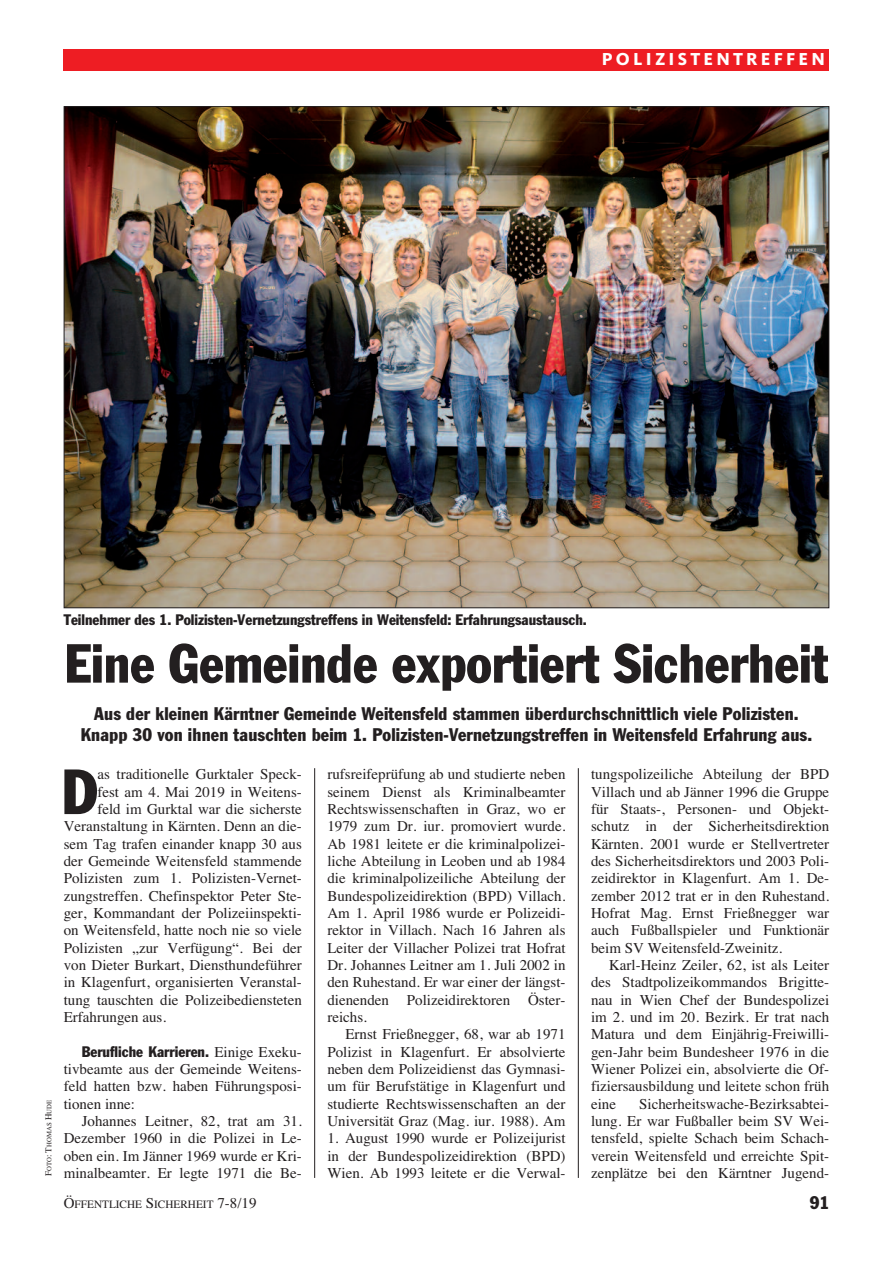
<style>
.page{position:relative;width:893px;height:1263px;background:#fff}
.page>*{position:absolute;margin:0;border:0;box-sizing:border-box;transform-origin:0 0}
.t1{font:condensed 62.7px "Franklin Gothic";color:#231f20}
.t2{font:condensed 54px "Franklin Gothic";color:#231f20}
.t3{font:condensed 18px/21.6px "Franklin Gothic";letter-spacing:.01em;color:#231f20;text-align:center}
.t4{font:800 18px "Kievit";letter-spacing:.175em;color:#fff}
.t5{font:15px/17.4px "Times";color:#231f20;text-align:justify}
.t6{font:condensed 15px "Franklin Gothic";color:#231f20}
.t7{font:11.25px "Times";color:#231f20}
.t8{font:6.75px "Times";color:#231f20}
.s1{font-size:9px}
.s2{font-family:"Times";font-stretch:normal}
.s3{font-size:15px}
</style>
<div class="page">
<hr style="left:314px;top:768px;width:1px;height:410px;background:#231f20">
<div style="left:64px;top:49px;width:765px;height:21px;background:#ee1d23"></div>
<hr style="left:578px;top:768px;width:1px;height:410px;background:#231f20">
<img style="left:66px;top:108px;width:761px;height:498px">
<p class="t4" style="left:602px;top:53px;width:225px">POLIZISTENTREFFEN</p>
<p class="t8" style="left:45px;top:1176px;width:78px;rotate:-90deg"><span class="s1">F</span>OTO<span class="s1">: T</span>HOMAS <span class="s1">H</span>UDE</p>
<p class="t6" style="left:64px;top:614px;width:525px">Teilnehmer des 1. Polizisten-Vernetzungstreffens in Weitensfeld: Erfahrungsaustausch.</p>
<h2 class="t2" style="left:65px;top:644px;width:765px">Eine Gemeinde exportiert Sicherheit</h2>
<p class="t3" style="left:81px;top:704px;width:733px">Aus der kleinen Kärntner Gemeinde Weitensfeld stammen überdurchschnittlich viele Polizisten.<br>Knapp 30 von ihnen tauschten beim 1. Polizisten-Vernetzungstreffen in Weitensfeld Erfahrung aus.</p>
<h1 class="t1" style="left:62px;top:769px;width:37px">D</h1>
<p class="t5" style="left:97px;top:765px;width:206px">as traditionelle Gurktaler Speck-</p>
<p class="t5" style="left:97px;top:783px;width:206px">fest am 4. Mai 2019 in Weitens-</p>
<p class="t5" style="left:97px;top:800px;width:206px">feld im Gurktal war die sicherste</p>
<p class="t5" style="left:64px;top:817px;width:240px">Veranstaltung in Kärnten. Denn an die-</p>
<p class="t5" style="left:64px;top:835px;width:240px">sem Tag trafen einander knapp 30 aus</p>
<p class="t5" style="left:64px;top:852px;width:240px">der Gemeinde Weitensfeld stammende</p>
<p class="t5" style="left:64px;top:869px;width:240px">Polizisten zum 1. Polizisten-Vernet-</p>
<p class="t5" style="left:64px;top:887px;width:240px">zungstreffen. Chefinspektor Peter Ste-</p>
<p class="t5" style="left:64px;top:904px;width:240px">ger, Kommandant der Polizeiinspekti-</p>
<p class="t5" style="left:64px;top:921px;width:240px">on Weitensfeld, hatte noch nie so viele</p>
<p class="t5" style="left:64px;top:939px;width:240px">Polizisten „zur Verfügung“. Bei der</p>
<p class="t5" style="left:64px;top:956px;width:240px">von Dieter Burkart, Diensthundeführer</p>
<p class="t5" style="left:64px;top:973px;width:240px">in Klagenfurt, organisierten Veranstal-</p>
<p class="t5" style="left:64px;top:991px;width:240px">tung tauschten die Polizeibediensteten</p>
<p class="t5" style="left:64px;top:1008px;width:104px">Erfahrungen aus.</p>
<p class="t6" style="left:82px;top:1046px;width:222px">Berufliche Karrieren. <span class="s2">Einige Exeku-</span></p>
<p class="t5" style="left:64px;top:1060px;width:240px">tivbeamte aus der Gemeinde Weitens&shy;feld hatten bzw. haben Führungsposi&shy;tionen inne:</p>
<p class="t5" style="left:64px;top:1112px;width:240px;text-indent:18px">Johannes Leitner, 82, trat am 31.<br>Dezember 1960 in die Polizei in Le&shy;oben ein. Im Jänner 1969 wurde er Kri&shy;minalbeamter. Er legte 1971 die Be-</p>
<p class="t5" style="left:327px;top:766px;width:240px">rufsreifeprüfung ab und studierte neben seinem Dienst als Kriminalbeamter Rechtswissenschaften in Graz, wo er 1979 zum Dr. iur. promoviert wurde.<br>Ab 1981 leitete er die kriminalpolizei&shy;liche Abteilung in Leoben und ab 1984 die kriminalpolizeiliche Abteilung der Bundespolizeidirektion (BPD) Villach.<br>Am 1. April 1986 wurde er Polizeidi&shy;rektor in Villach. Nach 16 Jahren als Leiter der Villacher Polizei trat Hofrat Dr. Johannes Leitner am 1. Juli 2002 in den Ruhestand. Er war einer der längst&shy;dienenden Polizeidirektoren Öster&shy;reichs.</p>
<p class="t5" style="left:327px;top:1025px;width:240px;text-indent:18px">Ernst Frießnegger, 68, war ab 1971<br>Polizist in Klagenfurt. Er absolvierte neben dem Polizeidienst das Gymnasi&shy;um für Berufstätige in Klagenfurt und studierte Rechtswissenschaften an der Universität Graz (Mag. iur. 1988). Am</p>
<p class="t5" style="left:327px;top:1129px;width:240px">1. August 1990 wurde er Polizeijurist in der Bundespolizeidirektion (BPD)<br>Wien. Ab 1993 leitete er die Verwal-</p>
<p class="t5" style="left:591px;top:765px;width:240px">tungspolizeiliche Abteilung der BPD Villach und ab Jänner 1996 die Gruppe für Staats-, Personen- und Objekt&shy;schutz in der Sicherheitsdirektion Kärnten. 2001 wurde er Stellvertreter des Sicherheitsdirektors und 2003 Poli&shy;zeidirektor in Klagenfurt. Am 1. De&shy;zember 2012 trat er in den Ruhestand.<br>Hofrat Mag. Ernst Frießnegger war auch Fußballspieler und Funktionär beim SV Weitensfeld-Zweinitz.</p>
<p class="t5" style="left:591px;top:956px;width:240px;text-indent:18px">Karl-Heinz Zeiler, 62, ist als Leiter des Stadtpolizeikommandos Brigitte&shy;nau in Wien Chef der Bundespolizei im 2. und im 20. Bezirk. Er trat nach Matura und dem Einjährig-Freiwilli&shy;gen-Jahr beim Bundesheer 1976 in die Wiener Polizei ein, absolvierte die Of&shy;fiziersausbildung und leitete schon früh eine</p>
<p class="t5" style="left:591px;top:1095px;width:240px;text-indent:48px">Sicherheitswache-Bezirksabtei&shy;lung. Er war Fußballer beim SV Wei&shy;tensfeld, spielte Schach beim Schach&shy;verein Weitensfeld und erreichte Spit&shy;zenplätze bei den Kärntner Jugend-</p>
<p class="t7" style="left:64px;top:1198px;width:194px"><span class="s3">Ö</span>FFENTLICHE <span class="s3">S</span>ICHERHEIT <span class="s3">7-8/19</span></p>
<p class="t3" style="left:810px;top:1193px;width:21px">91</p>
</div>
